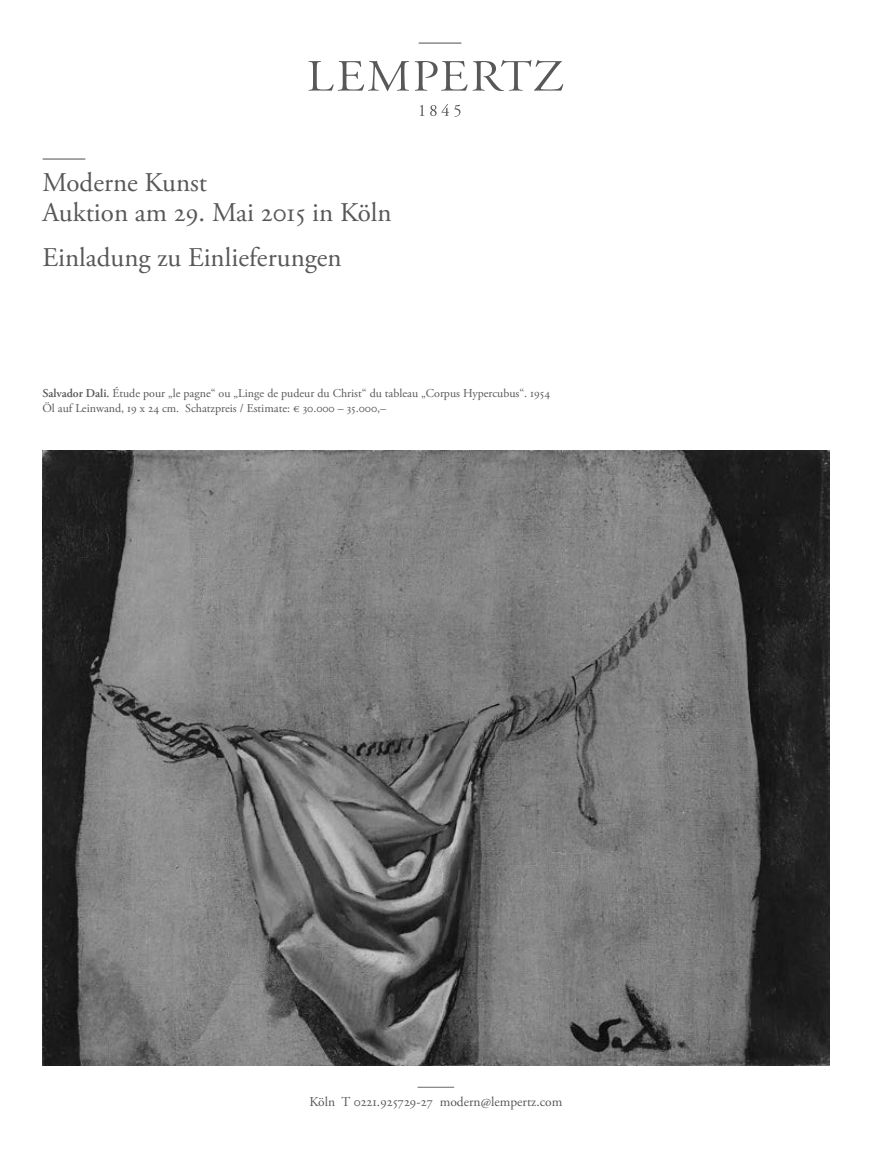
<style>
.page{position:relative;width:893px;height:1149px;background:#fff}
.page>*{position:absolute;margin:0;border:0;box-sizing:border-box;transform-origin:0 0}
.t1{font:27px/29.7px "Adobe Garamond Pro";color:#57585a}
.t2{font:13.5px "Adobe Garamond Pro";color:#57585a}
.t3{font:12px/15px "Adobe Garamond Pro";color:#57585a}
.s1{font-weight:600}
</style>
<div class="page">
<svg style="left:420px;top:105px;width:4px;height:11px"></svg>
<svg style="left:430px;top:104px;width:30px;height:13px"></svg>
<svg style="left:418px;top:43px;width:44px;height:1px"></svg>
<svg style="left:308px;top:60px;width:255px;height:31px"></svg>
<svg style="left:417px;top:1086px;width:37px;height:1px"></svg>
<svg style="left:42px;top:158px;width:44px;height:1px"></svg>
<img style="left:43px;top:450px;width:786px;height:614px">
<h1 class="t1" style="left:43px;top:169px;width:351px">Moderne Kunst<br>Auktion am 29. Mai 2015 in Köln</h1>
<h1 class="t1" style="left:43px;top:243px;width:301px">Einladung zu Einlieferungen</h1>
<p class="t3" style="left:43px;top:386px;width:509px"><span class="s1">Salvador Dali.</span> Étude pour „le pagne“ ou „Linge de pudeur du Christ“ du tableau „Corpus Hypercubus“. 1954<br>Öl auf Leinwand, 19 x 24 cm. Schatzpreis / Estimate: € 30.000 – 35.000,–</p>
<p class="t2" style="left:309px;top:1093px;width:254px">Köln T 0221.925729-27 modern@lempertz.com</p>
</div>
